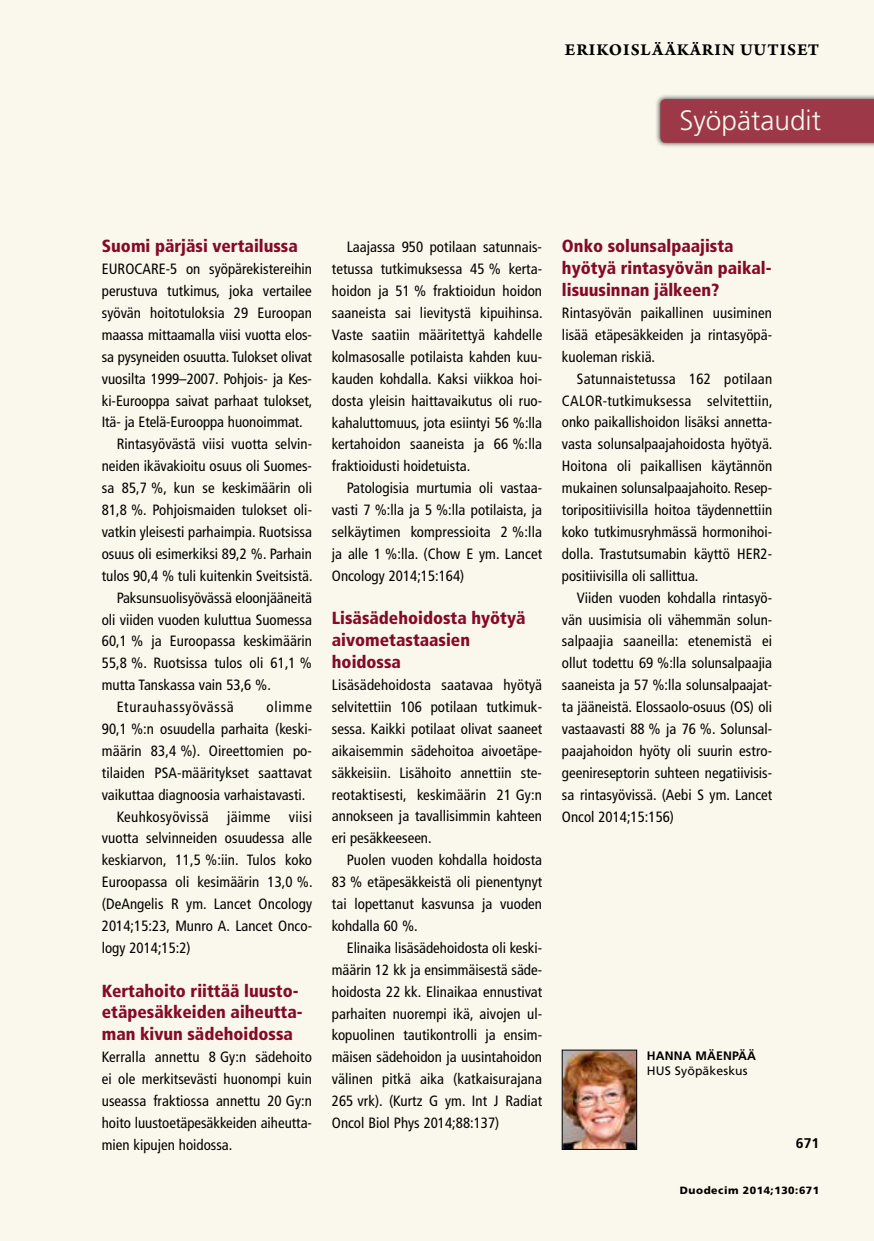
<style>
.page{position:relative;width:874px;height:1241px;background:#fff}
.page>*{position:absolute;margin:0;border:0;box-sizing:border-box;transform-origin:0 0}
.t1{font:300 28px "Frutiger LT Std";color:#faf8f0}
.t2{font:900 condensed 17.5px/21.9px "Frutiger LT Std";color:#850a2a}
.t3{font:17.5px "Arno Pro Bold Sm Text";letter-spacing:.05em;color:#000}
.t4{font:condensed 14.88px/21.9px "Frutiger LT Std";letter-spacing:.005em;color:#000;text-align:justify}
.t5{font:condensed 14.88px "Frutiger LT Std";letter-spacing:.025em;color:#000}
.t6{font:condensed 14.88px "Frutiger LT Std";letter-spacing:.045em;color:#000}
.t7{font:700 14px "Frutiger LT Std";color:#000}
.t8{font:12.25px "Frutiger LT Std";letter-spacing:.01em;color:#000}
.t9{font:700 12.25px "Frutiger LT Std";letter-spacing:.01em;color:#000}
.t10{font:900 10.5px "Frutiger LT Std";letter-spacing:.05em;color:#000}
</style>
<div class="page">
<div style="left:0;top:0;width:873px;height:1240px;background:#faf8ec"></div>
<div style="left:654px;top:94px;width:219px;height:54px;background:#000;opacity:.75"></div>
<div style="left:660px;top:99px;width:213px;height:44px;background:#9c3847"></div>
<img style="left:563px;top:1051px;width:71px;height:96px">
<div style="left:561px;top:1049px;width:75px;height:100px;border:1px solid #000"></div>
<p class="t3" style="left:564px;top:39px;width:256px">ERIKOISLÄÄKÄRIN UUTISET</p>
<h1 class="t1" style="left:679px;top:104px;width:143px">Syöpätaudit</h1>
<p class="t2" style="left:102px;top:235px;width:197px">Suomi pärjäsi vertailussa</p>
<p class="t4" style="left:102px;top:258px;width:212px">EUROCARE-5 on syöpärekistereihin</p>
<p class="t4" style="left:102px;top:280px;width:211px">perustuva tutkimus, joka vertailee</p>
<p class="t4" style="left:102px;top:302px;width:212px">syövän hoitotuloksia 29 Euroopan</p>
<p class="t4" style="left:102px;top:324px;width:212px">maassa mittaamalla viisi vuotta elos-</p>
<p class="t4" style="left:102px;top:346px;width:212px">sa pysyneiden osuutta. Tulokset olivat</p>
<p class="t4" style="left:102px;top:367px;width:212px">vuosilta 1999–2007. Pohjois- ja Kes-</p>
<p class="t4" style="left:102px;top:389px;width:212px">ki-Eurooppa saivat parhaat tulokset,</p>
<p class="t4" style="left:102px;top:411px;width:202px">Itä- ja Etelä-Eurooppa huonoimmat.</p>
<p class="t4" style="left:117px;top:433px;width:197px">Rintasyövästä viisi vuotta selvin-</p>
<p class="t4" style="left:102px;top:455px;width:212px">neiden ikävakioitu osuus oli Suomes-</p>
<p class="t4" style="left:102px;top:477px;width:212px">sa 85,7 %, kun se keskimäärin oli</p>
<p class="t4" style="left:102px;top:499px;width:212px">81,8 %. Pohjoismaiden tulokset oli-</p>
<p class="t4" style="left:102px;top:521px;width:212px">vatkin yleisesti parhaimpia. Ruotsissa</p>
<p class="t4" style="left:102px;top:542px;width:212px">osuus oli esimerkiksi 89,2 %. Parhain</p>
<p class="t4" style="left:102px;top:564px;width:212px">tulos 90,4 % tuli kuitenkin Sveitsistä.</p>
<p class="t4" style="left:117px;top:586px;width:197px">Paksunsuolisyövässä eloonjääneitä</p>
<p class="t4" style="left:102px;top:608px;width:212px">oli viiden vuoden kuluttua Suomessa</p>
<p class="t4" style="left:102px;top:630px;width:212px">60,1 % ja Euroopassa keskimäärin</p>
<p class="t4" style="left:102px;top:652px;width:212px">55,8 %. Ruotsissa tulos oli 61,1 %</p>
<p class="t4" style="left:102px;top:674px;width:171px">mutta Tanskassa vain 53,6 %.</p>
<p class="t6" style="left:117px;top:698px;width:119px">Eturauhassyövässä</p>
<p class="t4" style="left:266px;top:696px;width:47px">olimme</p>
<p class="t4" style="left:102px;top:718px;width:212px">90,1 %:n osuudella parhaita (keski-</p>
<p class="t4" style="left:102px;top:739px;width:211px">määrin 83,4 %). Oireettomien po-</p>
<p class="t4" style="left:102px;top:761px;width:211px">tilaiden PSA-määritykset saattavat</p>
<p class="t4" style="left:102px;top:783px;width:205px">vaikuttaa diagnoosia varhaistavasti.</p>
<p class="t5" style="left:117px;top:807px;width:197px">Keuhkosyövissä jäimme viisi</p>
<p class="t4" style="left:102px;top:827px;width:212px">vuotta selvinneiden osuudessa alle</p>
<p class="t4" style="left:102px;top:849px;width:212px">keskiarvon, 11,5 %:iin. Tulos koko</p>
<p class="t4" style="left:102px;top:871px;width:212px">Euroopassa oli kesimäärin 13,0 %.</p>
<p class="t4" style="left:102px;top:893px;width:212px">(DeAngelis R ym. Lancet Oncology</p>
<p class="t4" style="left:102px;top:914px;width:212px">2014;15:23, Munro A. Lancet Onco-</p>
<p class="t4" style="left:102px;top:936px;width:90px">logy 2014;15:2)</p>
<p class="t2" style="left:102px;top:979px;width:202px">Kertahoito riittää luusto&shy;etäpesäkkeiden aiheutta&shy;man kivun sädehoidossa</p>
<p class="t4" style="left:102px;top:1046px;width:212px">Kerralla annettu 8 Gy:n sädehoito ei ole merkitsevästi huonompi kuin useassa fraktiossa annettu 20 Gy:n hoito luustoetäpesäkkeiden aiheutta&shy;mien kipujen hoidossa.</p>
<p class="t4" style="left:332px;top:236px;width:212px;text-indent:15px">Laajassa 950 potilaan satunnais&shy;tetussa tutkimuksessa 45 % kerta&shy;hoidon ja 51 % fraktioidun hoidon saaneista sai lievitystä kipuihinsa.<br>Vaste saatiin määritettyä kahdelle kolmasosalle potilaista kahden kuu&shy;kauden kohdalla. Kaksi viikkoa hoi&shy;dosta yleisin haittavaikutus oli ruo&shy;kahaluttomuus, jota esiintyi 56 %:lla kertahoidon saaneista ja 66 %:lla fraktioidusti hoidetuista.</p>
<p class="t4" style="left:332px;top:477px;width:212px;text-indent:15px">Patologisia murtumia oli vastaa&shy;vasti 7 %:lla ja 5 %:lla potilaista, ja selkäytimen kompressioita 2 %:lla ja alle 1 %:lla. (Chow E ym. Lancet Oncology 2014;15:164)</p>
<p class="t2" style="left:332px;top:607px;width:195px">Lisäsädehoidosta hyötyä aivometastaasien hoidossa</p>
<p class="t4" style="left:332px;top:674px;width:212px">Lisäsädehoidosta saatavaa hyötyä selvitettiin 106 potilaan tutkimuk&shy;sessa. Kaikki potilaat olivat saaneet aikaisemmin sädehoitoa aivoetäpe&shy;säkkeisiin. Lisähoito annettiin ste&shy;reotaktisesti, keskimäärin 21 Gy:n annokseen ja tavallisimmin kahteen eri pesäkkeeseen.</p>
<p class="t4" style="left:332px;top:849px;width:212px;text-indent:15px">Puolen vuoden kohdalla hoidosta 83 % etäpesäkkeistä oli pienentynyt tai lopettanut kasvunsa ja vuoden kohdalla 60 %.</p>
<p class="t4" style="left:332px;top:936px;width:212px;text-indent:15px">Elinaika lisäsädehoidosta oli keski&shy;määrin 12 kk ja ensimmäisestä säde&shy;hoidosta 22 kk. Elinaikaa ennustivat parhaiten nuorempi ikä, aivojen ul&shy;kopuolinen tautikontrolli ja ensim&shy;mäisen sädehoidon ja uusintahoidon välinen pitkä aika (katkaisurajana 265 vrk). (Kurtz G ym. Int J Radiat Oncol Biol Phys 2014;88:137)</p>
<p class="t2" style="left:561px;top:235px;width:211px">Onko solunsalpaajista hyötyä rintasyövän paikal&shy;lisuusinnan jälkeen?</p>
<p class="t4" style="left:561px;top:302px;width:212px">Rintasyövän paikallinen uusiminen lisää etäpesäkkeiden ja rintasyöpä&shy;kuoleman riskiä.</p>
<p class="t4" style="left:561px;top:367px;width:212px;text-indent:15px">Satunnaistetussa 162 potilaan CALOR-tutkimuksessa selvitettiin, onko paikallishoidon lisäksi annetta&shy;vasta solunsalpaajahoidosta hyötyä.<br>Hoitona oli paikallisen käytännön mukainen solunsalpaajahoito. Resep&shy;toripositiivisilla hoitoa täydennettiin koko tutkimusryhmässä hormonihoi&shy;dolla. Trastutsumabin käyttö HER2- positiivisilla oli sallittua.</p>
<p class="t4" style="left:561px;top:586px;width:212px;text-indent:15px">Viiden vuoden kohdalla rintasyö&shy;vän uusimisia oli vähemmän solun&shy;salpaajia saaneilla: etenemistä ei ollut todettu 69 %:lla solunsalpaajia saaneista ja 57 %:lla solunsalpaajat&shy;ta jääneistä. Elossaolo-osuus (OS) oli vastaavasti 88 % ja 76 %. Solunsal&shy;paajahoidon hyöty oli suurin estro&shy;geenireseptorin suhteen negatiivisis&shy;sa rintasyövissä. (Aebi S ym. Lancet Oncol 2014;15:156)</p>
<p class="t9" style="left:646px;top:1048px;width:111px">HANNA MÄENPÄÄ</p>
<p class="t8" style="left:646px;top:1063px;width:102px">HUS Syöpäkeskus</p>
<p class="t7" style="left:795px;top:1134px;width:25px">671</p>
<p class="t10" style="left:679px;top:1183px;width:141px">Duodecim 2014;130:671</p>
</div>
